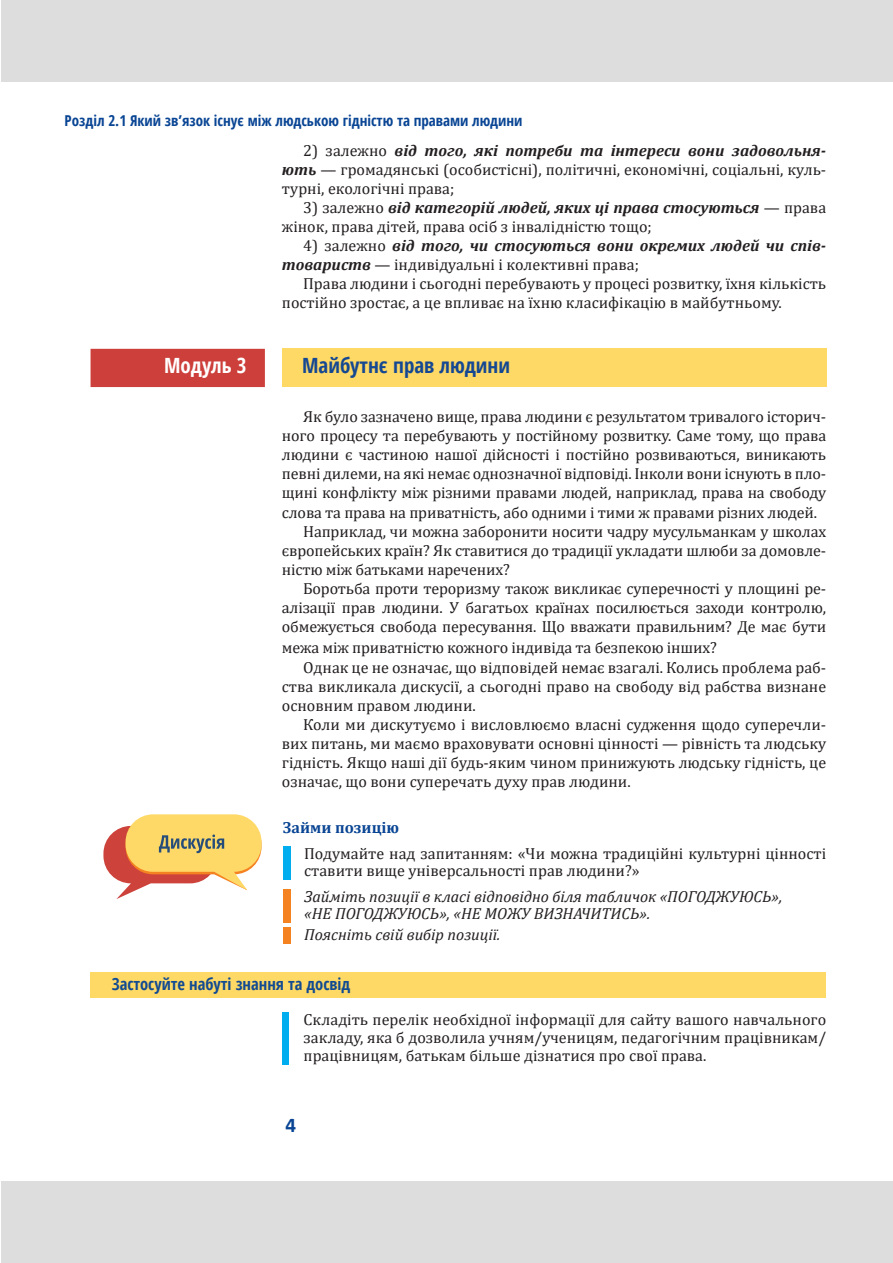
<style>
.page{position:relative;width:893px;height:1263px;background:#fff}
.page>*{position:absolute;margin:0;border:0;box-sizing:border-box;transform-origin:0 0}
.МОДУЛЬ_2{font:700 condensed 21px "Open Sans";color:#154892}
.МОДУЛЬ_2-2{font:700 condensed 21px "Open Sans";color:#fff}
.t1{font:700 21px "Calibri";color:#094594}
.ЗАСТОСУЙТЕ_НАБУТІ_ЗН{font:700 condensed 16.5px "Open Sans";color:#124a92}
.Body_text{font:16.05px/19px "Cambria";color:#231f20;text-align:justify}
.ЗАВДАННЯ{font:16.05px/18px "Cambria";color:#231f20;text-align:justify}
.питання_в_табл_2{font:italic 16.05px/17.2px "Cambria";color:#231f20}
.завдання_в_табл{font:16.05px/17.2px "Cambria";color:#231f20}
.Body_text-2{font:italic 700 16.05px/19px "Cambria";color:#231f20}
.ЗАГОЛОВОК_В_ТАБЛ{font:700 16.05px "Cambria";color:#094594}
.t2{font:700 condensed 15px "Open Sans";color:#094594}
.s1{font-weight:700;font-style:italic}
.s2{font-weight:400;font-style:normal}
</style>
<div class="page">
<div style="left:1px;top:0;width:892px;height:82px;background:#ddddde"></div>
<div style="left:1px;top:1181px;width:892px;height:81px;background:#ddddde"></div>
<div style="left:282px;top:349px;width:544px;height:38px;background:#fed965"></div>
<div style="left:91px;top:349px;width:174px;height:38px;background:#cd3f3a"></div>
<div style="left:91px;top:972px;width:735px;height:26px;background:#fed965"></div>
<div style="left:282px;top:1012px;width:6px;height:52px;background:#00aeef"></div>
<div style="left:283px;top:846px;width:7px;height:33px;background:#00aeef"></div>
<div style="left:283px;top:889px;width:7px;height:33px;background:#f58220"></div>
<div style="left:283px;top:928px;width:7px;height:16px;background:#f58220"></div>
<svg style="left:103px;top:814px;width:158px;height:85px"></svg>
<p class="t2" style="left:65px;top:110px;width:460px">Розділ 2.1 Який зв’язок існує між людською гідністю та правами людини</p>
<p class="Body_text" style="left:282px;top:141px;width:546px;text-indent:21px">2) залежно <span class="s1">від того, які потреби та інтереси вони задовольня&shy;ють</span> — громадянські (особистісні), політичні, економічні, соціальні, куль&shy;турні, екологічні права;</p>
<p class="Body_text" style="left:282px;top:198px;width:546px;text-indent:21px">3) залежно <span class="s1">від категорій людей, яких ці права стосуються</span> — права жінок, права дітей, права осіб з інвалідністю тощо;</p>
<p class="Body_text-2" style="left:282px;top:236px;width:546px;text-indent:21px"><span class="s2">4) залежно</span> від того, чи стосуються вони окремих людей чи спів&shy;товариств <span class="s2">— індивідуальні і колективні права;</span></p>
<p class="Body_text" style="left:282px;top:274px;width:546px;text-indent:21px">Права людини і сьогодні перебувають у процесі розвитку, їхня кількість постійно зростає, а це впливає на їхню класифікацію в майбутньому.</p>
<p class="МОДУЛЬ_2-2" style="left:164px;top:351px;width:84px">Модуль 3</p>
<p class="МОДУЛЬ_2" style="left:302px;top:351px;width:210px">Майбутнє прав людини</p>
<p class="Body_text" style="left:282px;top:407px;width:546px;text-indent:21px">Як було зазначено вище, права людини є результатом тривалого історич&shy;ного процесу та перебувають у постійному розвитку. Саме тому, що права людини є частиною нашої дійсності і постійно розвиваються, виникають певні дилеми, на які немає однозначної відповіді. Інколи вони існують в пло&shy;щині конфлікту між різними правами людей, наприклад, права на свободу слова та права на приватність, або одними і тими ж правами різних людей.</p>
<p class="Body_text" style="left:282px;top:521px;width:546px;text-indent:21px">Наприклад, чи можна заборонити носити чадру мусульманкам у школах європейських країн? Як ставитися до традиції укладати шлюби за домовле&shy;ністю між батьками наречених?</p>
<p class="Body_text" style="left:282px;top:579px;width:546px;text-indent:21px">Боротьба проти тероризму також викликає суперечності у площині ре&shy;алізації прав людини. У багатьох країнах посилюється заходи контролю, обмежується свобода пересування. Що вважати правильним? Де має бути</p>
<p class="Body_text" style="left:282px;top:638px;width:436px">межа між приватністю кожного індивіда та безпекою інших?</p>
<p class="Body_text" style="left:282px;top:657px;width:546px;text-indent:21px">Однак це не означає, що відповідей немає взагалі. Колись проблема раб&shy;ства викликала дискусії, а сьогодні право на свободу від рабства визнане основним правом людини.</p>
<p class="Body_text" style="left:282px;top:715px;width:546px;text-indent:21px">Коли ми дискутуємо і висловлюємо власні судження щодо суперечли&shy;вих питань, ми маємо враховувати основні цінності — рівність та людську гідність. Якщо наші дії будь-яким чином принижують людську гідність, це означає, що вони суперечать духу прав людини.</p>
<p class="ЗАГОЛОВОК_В_ТАБЛ" style="left:283px;top:816px;width:118px">Займи позицію</p>
<p class="завдання_в_табл" style="left:304px;top:844px;width:524px">Подумайте над запитанням: «Чи можна традиційні культурні цінності ставити вище універсальності прав людини?»</p>
<p class="питання_в_табл_2" style="left:304px;top:887px;width:480px">Займіть позиції в класі відповідно біля табличок «ПОГОДЖУЮСЬ», «НЕ ПОГОДЖУЮСЬ», «НЕ МОЖУ ВИЗНАЧИТИСЬ».</p>
<p class="питання_в_табл_2" style="left:304px;top:925px;width:198px">Поясніть свій вибір позиції.</p>
<p class="ЗАСТОСУЙТЕ_НАБУТІ_ЗН" style="left:112px;top:972px;width:240px">Застосуйте набуті знання та досвід</p>
<p class="ЗАВДАННЯ" style="left:304px;top:1010px;width:524px">Складіть перелік необхідної інформації для сайту вашого навчального закладу, яка б дозволила учням/ученицям, педагогічним працівникам/ працівницям, батькам більше дізнатися про свої права.</p>
<h1 class="t1" style="left:286px;top:1110px;width:12px">4</h1>
</div>
